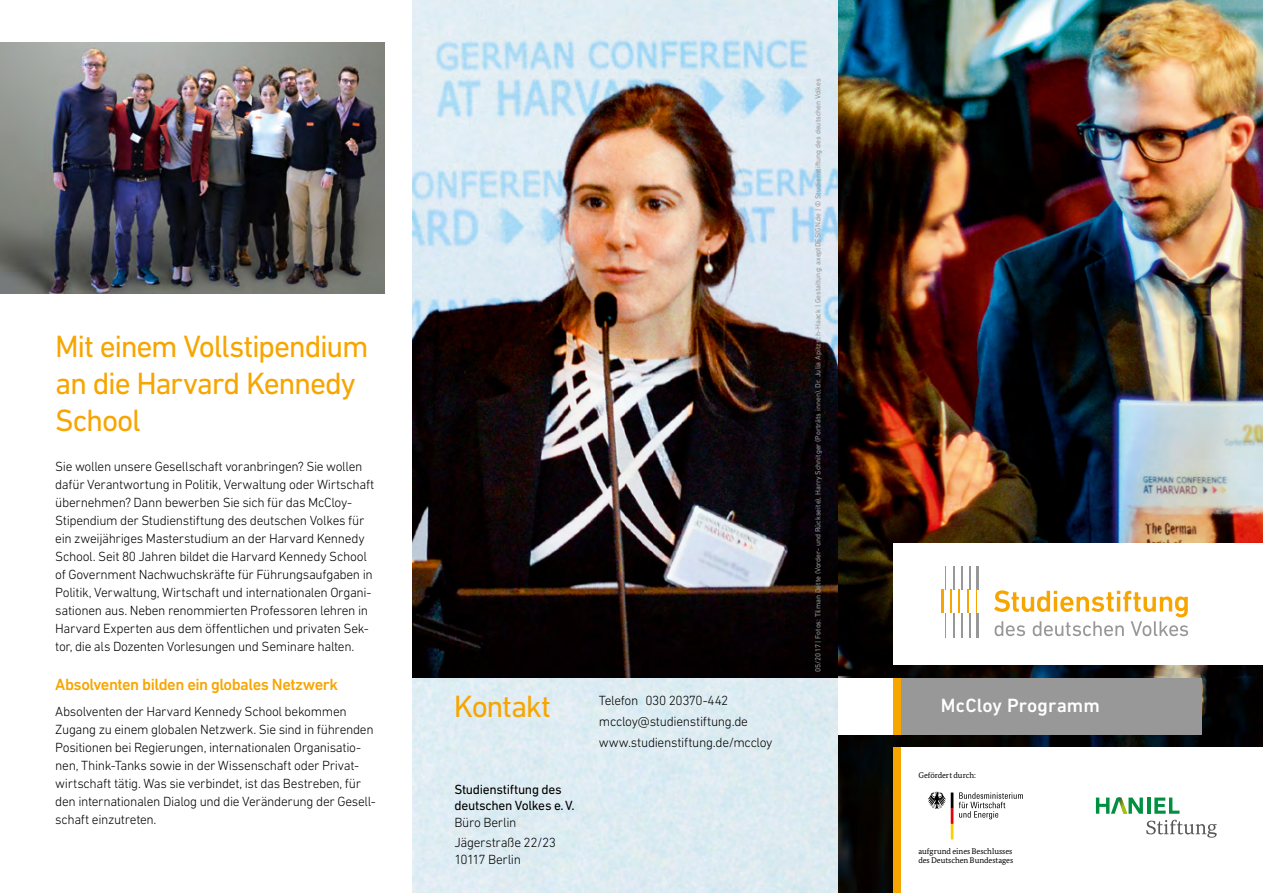
<style>
.page{position:relative;width:1263px;height:893px;background:#fff}
.page>*{position:absolute;margin:0;border:0;box-sizing:border-box;transform-origin:0 0}
.t1{font:31.35px/37px "DIN Next LT Pro";letter-spacing:-.04em;color:#f7a500}
.t2{font:500 19.5px "DIN Next LT Pro";letter-spacing:.005em;color:#fff}
.t3{font:500 16.5px "DIN Next LT Pro";letter-spacing:-.03em;color:#f7a500}
.t4{font:300 13.5px/18px "DIN Next LT Pro";letter-spacing:-.025em;color:#000}
.t5{font:13.5px/16.5px "DIN Next LT Pro";letter-spacing:-.025em;color:#000}
.t6{font:8.25px/8.2px "Bundes Serif";letter-spacing:-.005em;color:#000}
.t7{font:7.5px "DIN Next LT Pro";color:#989898}
</style>
<div class="page">
<img style="left:838px;top:0;width:425px;height:893px">
<div style="left:893px;top:543px;width:370px;height:122px;background:#fff"></div>
<svg style="left:994px;top:590px;width:194px;height:46px"></svg>
<svg style="left:945px;top:566px;width:1px;height:23px"></svg>
<svg style="left:953px;top:566px;width:1px;height:23px"></svg>
<hr style="left:961px;top:566px;width:2px;height:23px;background:#989898">
<hr style="left:969px;top:566px;width:2px;height:23px;background:#989898">
<hr style="left:977px;top:566px;width:2px;height:23px;background:#989898">
<svg style="left:976px;top:589px;width:1px;height:24px"></svg>
<svg style="left:967px;top:589px;width:1px;height:24px"></svg>
<hr style="left:958px;top:589px;width:2px;height:24px;background:#f7a500">
<hr style="left:950px;top:589px;width:2px;height:24px;background:#f7a500">
<hr style="left:941px;top:589px;width:2px;height:24px;background:#f7a500">
<svg style="left:945px;top:613px;width:1px;height:24px"></svg>
<svg style="left:953px;top:613px;width:1px;height:24px"></svg>
<hr style="left:961px;top:613px;width:2px;height:24px;background:#989898">
<hr style="left:969px;top:613px;width:2px;height:24px;background:#989898">
<hr style="left:977px;top:613px;width:2px;height:24px;background:#989898">
<div style="left:838px;top:678px;width:363px;height:57px;background:#989898"></div>
<div style="left:893px;top:678px;width:7px;height:57px;background:#f7a500"></div>
<div style="left:838px;top:678px;width:55px;height:57px;background:#fff"></div>
<div style="left:893px;top:747px;width:370px;height:146px;background:#fff"></div>
<div style="left:893px;top:747px;width:7px;height:146px;background:#f7a500"></div>
<svg style="left:1146px;top:820px;width:70px;height:18px"></svg>
<hr style="left:1147px;top:797px;width:3px;height:17px;background:#009040">
<svg style="left:1154px;top:797px;width:25px;height:17px"></svg>
<svg style="left:1096px;top:797px;width:47px;height:17px"></svg>
<img style="left:412px;top:0;width:426px;height:678px">
<img style="left:0;top:43px;width:384px;height:250px">
<svg style="left:928px;top:792px;width:25px;height:47px"></svg>
<svg style="left:959px;top:792px;width:64px;height:27px"></svg>
<h1 class="t1" style="left:55px;top:328px;width:315px">Mit einem Vollstipendium an die Harvard Kennedy<br>School</h1>
<p class="t4" style="left:55px;top:457px;width:321px">Sie wollen unsere Gesellschaft voranbringen? Sie wollen dafür Verantwortung in Politik, Verwaltung oder Wirtschaft übernehmen? Dann bewerben Sie sich für das McCloy-Stipendium der Studienstiftung des deutschen Volkes für ein zweijähriges Masterstudium an der Harvard Kennedy School. Seit 80 Jahren bildet die Harvard Kennedy School of Government Nachwuchskräfte für Führungsaufgaben in Politik, Verwaltung, Wirtschaft und internationalen Organi&shy;sationen aus. Neben renommierten Professoren lehren in Harvard Experten aus dem öffentlichen und privaten Sek&shy;tor, die als Dozenten Vorlesungen und Seminare halten.</p>
<p class="t3" style="left:55px;top:675px;width:284px">Absolventen bilden ein globales Netzwerk</p>
<p class="t4" style="left:55px;top:703px;width:322px">Absolventen der Harvard Kennedy School bekommen Zugang zu einem globalen Netzwerk. Sie sind in führenden Positionen bei Regierungen, internationalen Organisatio&shy;nen, Think-Tanks sowie in der Wissenschaft oder Privat&shy;wirtschaft tätig. Was sie verbindet, ist das Bestreben, für den internationalen Dialog und die Veränderung der Gesell&shy;schaft einzutreten.</p>
<h1 class="t1" style="left:454px;top:687px;width:98px">Kontakt</h1>
<p class="t5" style="left:454px;top:780px;width:122px">Studienstiftung des deutschen Volkes e.V.</p>
<p class="t4" style="left:454px;top:811px;width:103px;line-height:20.7px">Büro Berlin<br>Jägerstraße 22/23</p>
<p class="t4" style="left:454px;top:850px;width:68px">10117 Berlin</p>
<p class="t4" style="left:599px;top:690px;width:175px;line-height:20.7px">Telefon 030 20370-442 mccloy@studienstiftung.de www.studienstiftung.de/mccloy</p>
<p class="t7" style="left:813px;top:672px;width:595px;rotate:-90deg">05/2017 | Fotos: Tilman Dette (Vorder- und Rückseite), Harry Schnitger (Porträts innen), Dr. Julia Apitzsch-Haack | Gestaltung: axeptDESIGN.de | © Studienstiftung des deutschen Volkes</p>
<h2 class="t2" style="left:941px;top:694px;width:160px">McCloy Programm</h2>
<p class="t6" style="left:918px;top:771px;width:59px">Gefördert durch:</p>
<p class="t6" style="left:918px;top:847px;width:96px">aufgrund eines Beschlusses des Deutschen Bundestages</p>
</div>
